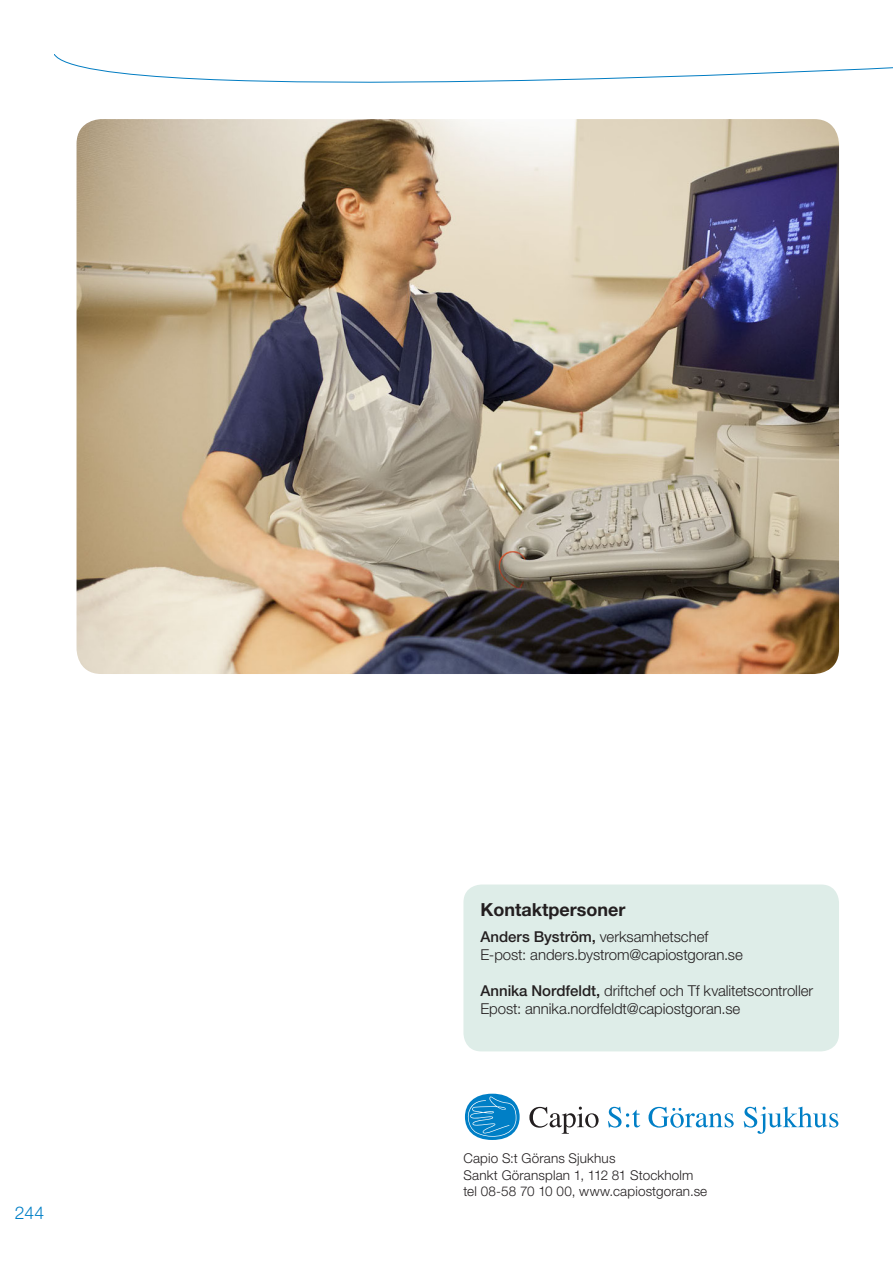
<style>
.page{position:relative;width:893px;height:1263px;background:#fff}
.page>*{position:absolute;margin:0;border:0;box-sizing:border-box;transform-origin:0 0}
.Rubrik_3B{font:700 18px "Helvetica Neue LT";color:#231f20}
.t1{font:300 17.55px "Helvetica Neue LT";color:#007fc6}
.Brödtext_Kontakt{font:300 15px "Helvetica Neue LT";letter-spacing:-.005em;color:#231f20}
.Adresstext{font:300 13.5px "Helvetica Neue LT";letter-spacing:.01em;color:#231f20}
.s1{font-weight:500}
</style>
<div class="page">
<svg style="left:54px;top:54px;width:839px;height:28px"></svg>
<svg style="left:529px;top:1106px;width:70px;height:28px"></svg>
<svg style="left:608px;top:1107px;width:32px;height:20px"></svg>
<svg style="left:744px;top:1106px;width:94px;height:28px"></svg>
<svg style="left:465px;top:1094px;width:55px;height:46px"></svg>
<svg style="left:465px;top:1096px;width:51px;height:43px;background:#389bd2"></svg>
<svg style="left:648px;top:1107px;width:86px;height:20px"></svg>
<div style="left:463px;top:884px;width:376px;height:167px;background:#deede8;border-radius:18px"></div>
<img style="left:77px;top:119px;width:762px;height:555px">
<p class="t1" style="left:15px;top:1201px;width:31px">244</p>
<p class="Rubrik_3B" style="left:480px;top:898px;width:147px">Kontaktpersoner</p>
<p class="Brödtext_Kontakt" style="left:480px;top:927px;width:229px"><span class="s1">Anders Byström,</span> verksamhetschef</p>
<p class="Brödtext_Kontakt" style="left:480px;top:945px;width:264px">E-post: anders.bystrom@capiostgoran.se</p>
<p class="Brödtext_Kontakt" style="left:480px;top:981px;width:334px"><span class="s1">Annika Nordfeldt,</span> driftchef och Tf kvalitetscontroller</p>
<p class="Brödtext_Kontakt" style="left:480px;top:999px;width:261px">Epost: annika.nordfeldt@capiostgoran.se</p>
<p class="Adresstext" style="left:463px;top:1150px;width:154px">Capio S:t Görans Sjukhus</p>
<p class="Adresstext" style="left:463px;top:1166px;width:231px">Sankt Göransplan 1, 112 81 Stockholm</p>
<p class="Adresstext" style="left:463px;top:1183px;width:245px">tel 08-58 70 10 00, www.capiostgoran.se</p>
</div>
